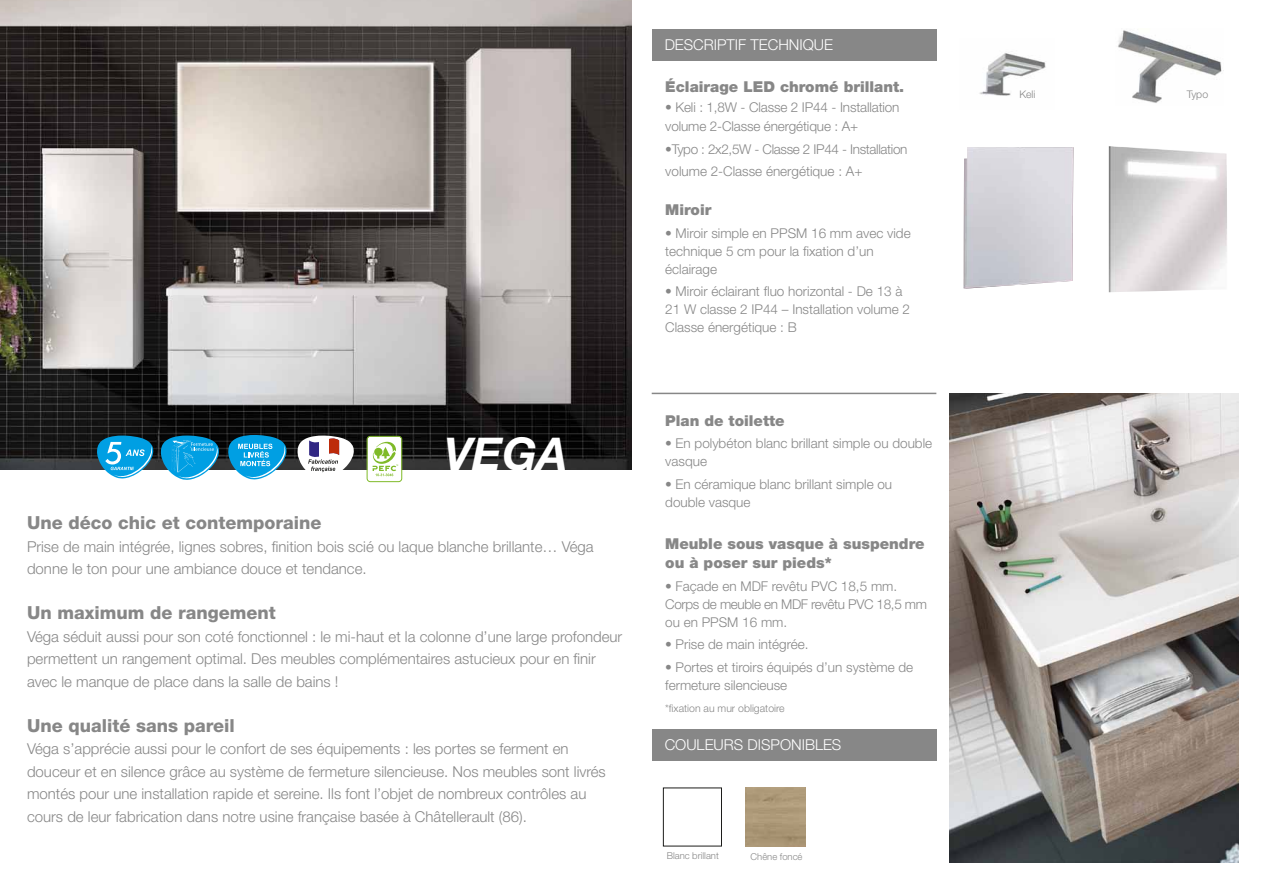
<style>
.page{position:relative;width:1263px;height:893px;background:#fff}
.page>*{position:absolute;margin:0;border:0;box-sizing:border-box;transform-origin:0 0}
.t1{font:italic 700 45.3px "Helvetica Neue LT Std";color:#fff}
.t2{font:800 18px "Helvetica Neue LT Std";color:#878787}
.t3{font:300 15px/22.5px "Helvetica Neue LT Std";color:#878787}
.t4{font:900 15px/19.5px "Helvetica Neue LT Std";color:#878787}
.t5{font:300 15px "Helvetica Neue LT Std";color:#fff}
.t6{font:300 13.5px/18px "Helvetica Neue LT Std";color:#878787}
.t7{font:300 13.5px/22.5px "Helvetica Neue LT Std";letter-spacing:-.025em;color:#878787}
.t8{font:300 10.5px "Helvetica Neue LT Std";color:#878787}
.t9{font:300 9.45px "Helvetica Neue LT Std";color:#878787}
</style>
<div class="page">
<img style="left:1109px;top:146px;width:118px;height:146px">
<img style="left:963px;top:147px;width:110px;height:142px">
<img style="left:0;top:0;width:632px;height:470px">
<div style="left:652px;top:29px;width:284px;height:32px;background:#878787"></div>
<hr style="left:652px;top:393px;width:284px;height:1px;background:#878787">
<div style="left:652px;top:729px;width:284px;height:31px;background:#878787"></div>
<img style="left:949px;top:393px;width:289px;height:469px">
<img style="left:745px;top:787px;width:61px;height:60px">
<img style="left:1118px;top:30px;width:104px;height:73px">
<div style="left:663px;top:787px;width:59px;height:59px;background:#fff;border:1px solid #1d1d1b"></div>
<svg style="left:228px;top:435px;width:59px;height:45px;background:#41a6d2"></svg>
<svg style="left:161px;top:436px;width:58px;height:44px;background:#34a4d4"></svg>
<svg style="left:297px;top:434px;width:57px;height:39px"></svg>
<div style="left:367px;top:437px;width:34px;height:44px;background:#fff;border-radius:3px"></div>
<div style="left:367px;top:436px;width:35px;height:46px;border:1px solid #7fba28;border-radius:3px"></div>
<svg style="left:372px;top:442px;width:26px;height:34px"></svg>
<svg style="left:97px;top:436px;width:56px;height:43px"></svg>
<img style="left:979px;top:53px;width:67px;height:43px">
<h1 class="t1" style="left:444px;top:426px;width:125px">VEGA</h1>
<p class="t2" style="left:27px;top:512px;width:296px">Une déco chic et contemporaine</p>
<p class="t3" style="left:27px;top:535px;width:568px">Prise de main intégrée, lignes sobres, finition bois scié ou laque blanche brillante… Véga donne le ton pour une ambiance douce et tendance.</p>
<p class="t2" style="left:27px;top:602px;width:250px">Un maximum de rangement</p>
<p class="t3" style="left:27px;top:625px;width:597px">Véga séduit aussi pour son coté fonctionnel : le mi-haut et la colonne d’une large profondeur permettent un rangement optimal. Des meubles complémentaires astucieux pour en finir avec le manque de place dans la salle de bains !</p>
<p class="t2" style="left:27px;top:714px;width:209px">Une qualité sans pareil</p>
<p class="t3" style="left:27px;top:737px;width:580px">Véga s’apprécie aussi pour le confort de ses équipements : les portes se ferment en douceur et en silence grâce au système de fermeture silencieuse. Nos meubles sont livrés montés pour une installation rapide et sereine. Ils font l’objet de nombreux contrôles au cours de leur fabrication dans notre usine française basée à Châtellerault (86).</p>
<p class="t5" style="left:665px;top:36px;width:170px">DESCRIPTIF TECHNIQUE</p>
<p class="t4" style="left:665px;top:77px;width:240px">Éclairage LED chromé brillant.</p>
<p class="t6" style="left:665px;top:97px;width:236px;line-height:19.5px">• Keli : 1,8W - Classe 2 IP44 - Installation volume 2-Classe énergétique : A+</p>
<p class="t7" style="left:665px;top:138px;width:244px">•Typo : 2x2,5W - Classe 2 IP44 - Installation volume 2-Classe énergétique : A+</p>
<p class="t4" style="left:665px;top:200px;width:48px">Miroir</p>
<p class="t6" style="left:665px;top:224px;width:247px">• Miroir simple en PPSM 16 mm avec vide technique 5 cm pour la fixation d’un éclairage</p>
<p class="t6" style="left:665px;top:282px;width:246px">• Miroir éclairant fluo horizontal - De 13 à<br>21 W classe 2 IP44 – Installation volume 2<br>Classe énergétique : B</p>
<p class="t4" style="left:665px;top:410px;width:121px">Plan de toilette</p>
<p class="t6" style="left:665px;top:434px;width:268px">• En polybéton blanc brillant simple ou double vasque</p>
<p class="t6" style="left:665px;top:475px;width:228px">• En céramique blanc brillant simple ou double vasque</p>
<p class="t4" style="left:665px;top:533px;width:261px">Meuble sous vasque à suspendre ou à poser sur pieds*</p>
<p class="t6" style="left:665px;top:577px;width:263px">• Façade en MDF revêtu PVC 18,5 mm.<br>Corps de meuble en MDF revêtu PVC 18,5 mm ou en PPSM 16 mm.</p>
<p class="t6" style="left:665px;top:635px;width:145px">• Prise de main intégrée.</p>
<p class="t6" style="left:665px;top:658px;width:249px">• Portes et tiroirs équipés d’un système de fermeture silencieuse</p>
<p class="t8" style="left:665px;top:702px;width:121px">*fixation au mur obligatoire</p>
<p class="t5" style="left:665px;top:735px;width:178px">COULEURS DISPONIBLES</p>
<p class="t9" style="left:667px;top:850px;width:54px">Blanc brillant</p>
<p class="t9" style="left:751px;top:851px;width:53px">Chêne foncé</p>
<p class="t8" style="left:1019px;top:87px;width:18px">Keli</p>
<p class="t8" style="left:1187px;top:87px;width:23px">Typo</p>
</div>
